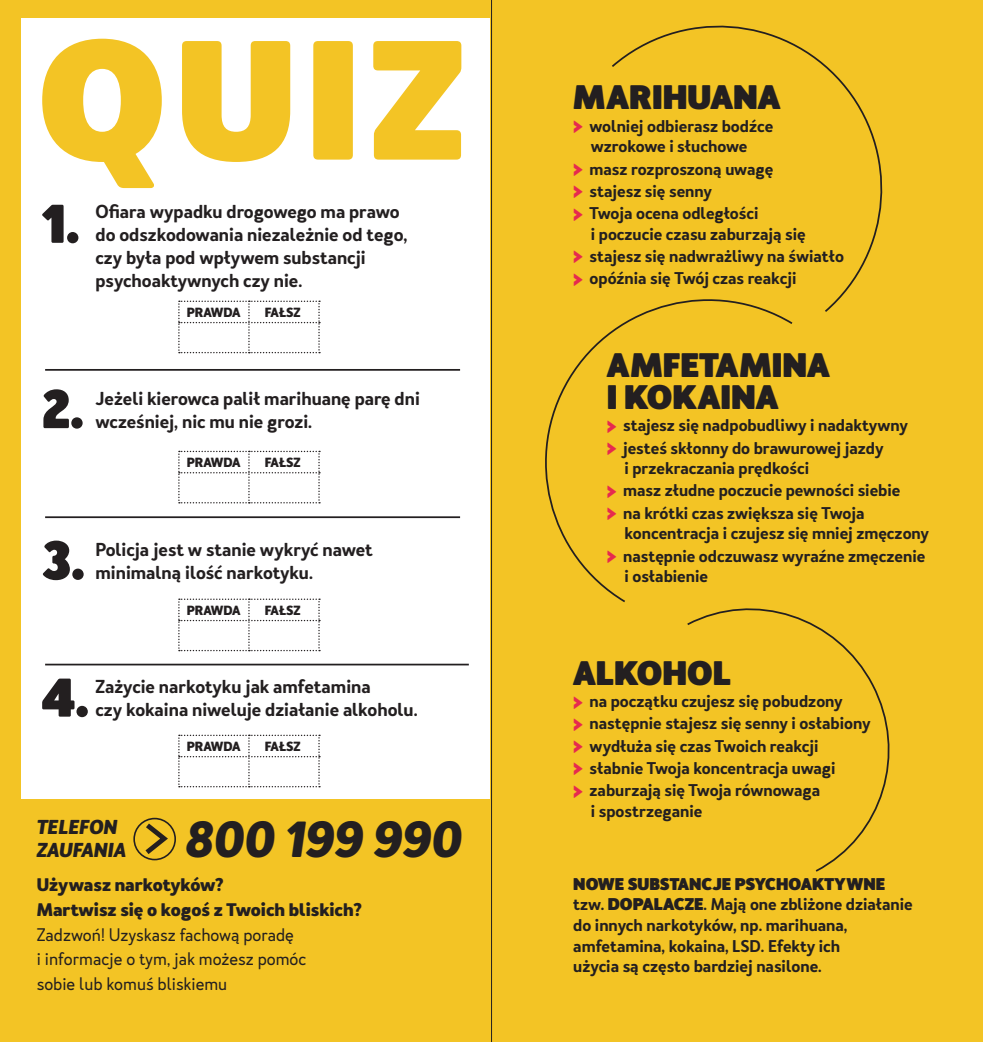
<style>
.page{position:relative;width:983px;height:1042px;background:#fff}
.page>*{position:absolute;margin:0;border:0;box-sizing:border-box;transform-origin:0 0}
.t1{font:900 158.03px "Merlo Neue";color:#f3c425}
.t2{font:900 50.75px "Merlo Neue";color:#231f20}
.t3{font:italic 700 47.25px "Merlo Neue";color:#231f20}
.t4{font:900 31.68px "Merlo Neue";color:#231f20}
.t5{font:italic 700 18.9px "Merlo Neue";color:#231f20}
.t6{font:600 17.5px/22.8px "Merlo Neue";color:#231f20}
.t7{font:16.97px "Merlo Neue";color:#231f20}
.t8{font:700 16.97px "Merlo Neue";color:#231f20}
.t9{font:600 15.92px/20.7px "Merlo Neue";color:#231f20}
.t10{font:900 15.92px "Merlo Neue";color:#231f20}
.t11{font:700 12.42px "Merlo Neue";color:#231f20}
.s1{font-family:"Merlogrotesque Balck";font-weight:400;font-size:26.95px;color:#e6294f}
.s2{font-weight:900}
</style>
<div class="page">
<div style="left:490px;top:0;width:492px;height:1042px;background:#f3c425"></div>
<div style="left:0;top:0;width:20px;height:1042px;background:#f3c425"></div>
<div style="left:0;top:0;width:521px;height:17px;background:#f3c425"></div>
<div style="left:0;top:800px;width:492px;height:242px;background:#f3c425"></div>
<hr style="left:491px;top:0;width:1px;height:1042px;background:#231f20">
<hr style="left:45px;top:516px;width:415px;height:2px;background:#231f20">
<hr style="left:45px;top:369px;width:415px;height:2px;background:#231f20">
<hr style="left:45px;top:664px;width:423px;height:1px;background:#231f20">
<div style="left:133px;top:818px;width:43px;height:42px;border:2px solid #231f20;border-radius:50%"></div>
<svg style="left:140px;top:818px;width:32px;height:41px"></svg>
<svg style="left:178px;top:301px;width:142px;height:52px"></svg>
<svg style="left:178px;top:451px;width:142px;height:52px"></svg>
<svg style="left:178px;top:598px;width:142px;height:53px"></svg>
<svg style="left:178px;top:734px;width:142px;height:53px"></svg>
<svg style="left:612px;top:25px;width:271px;height:287px"></svg>
<svg style="left:687px;top:608px;width:203px;height:264px"></svg>
<svg style="left:545px;top:277px;width:249px;height:326px"></svg>
<p class="t1" style="left:38px;top:-12px;width:427px">QUIZ</p>
<p class="t2" style="left:42px;top:188px;width:39px">1.</p>
<p class="t6" style="left:95px;top:201px;width:305px">Ofiara wypadku drogowego ma prawo</p>
<p class="t6" style="left:95px;top:224px;width:313px">do odszkodowania niezależnie od tego,</p>
<p class="t6" style="left:95px;top:246px;width:271px">czy była pod wpływem substancji</p>
<p class="t6" style="left:95px;top:269px;width:208px">psychoaktywnych czy nie.</p>
<p class="t11" style="left:187px;top:304px;width:55px">PRAWDA</p>
<p class="t11" style="left:265px;top:304px;width:37px">FAŁSZ</p>
<p class="t2" style="left:42px;top:373px;width:43px">2.</p>
<p class="t6" style="left:95px;top:387px;width:326px">Jeżeli kierowca palił marihuanę parę dni wcześniej, nic mu nie grozi.</p>
<p class="t11" style="left:187px;top:454px;width:55px">PRAWDA</p>
<p class="t11" style="left:265px;top:454px;width:37px">FAŁSZ</p>
<p class="t2" style="left:42px;top:524px;width:44px">3.</p>
<p class="t6" style="left:95px;top:539px;width:279px">Policja jest w stanie wykryć nawet</p>
<p class="t6" style="left:95px;top:561px;width:219px">minimalną ilość narkotyku.</p>
<p class="t11" style="left:187px;top:602px;width:55px">PRAWDA</p>
<p class="t11" style="left:265px;top:602px;width:37px">FAŁSZ</p>
<p class="t2" style="left:42px;top:661px;width:48px">4.</p>
<p class="t6" style="left:95px;top:676px;width:276px">Zażycie narkotyku jak amfetamina</p>
<p class="t6" style="left:95px;top:699px;width:323px">czy kokaina niweluje działanie alkoholu.</p>
<p class="t11" style="left:187px;top:738px;width:55px">PRAWDA</p>
<p class="t11" style="left:265px;top:738px;width:37px">FAŁSZ</p>
<p class="t5" style="left:37px;top:814px;width:82px">TELEFON</p>
<p class="t5" style="left:37px;top:837px;width:91px">ZAUFANIA</p>
<p class="t8" style="left:37px;top:873px;width:188px">Używasz narkotyków?</p>
<p class="t8" style="left:37px;top:898px;width:326px">Martwisz się o kogoś z Twoich bliskich?</p>
<p class="t7" style="left:37px;top:924px;width:258px">Zadzwoń! Uzyskasz fachową poradę</p>
<p class="t7" style="left:37px;top:948px;width:271px">i informacje o tym, jak możesz pomóc</p>
<p class="t7" style="left:37px;top:973px;width:192px">sobie lub komuś bliskiemu</p>
<p class="t3" style="left:185px;top:807px;width:278px">800 199 990</p>
<p class="t4" style="left:573px;top:75px;width:209px">MARIHUANA</p>
<p class="t9" style="left:573px;top:116px;width:201px;text-align:center"><span class="s1">&gt;</span> wolniej odbierasz bodźce wzrokowe i słuchowe</p>
<p class="t9" style="left:573px;top:159px;width:201px"><span class="s1">&gt;</span> masz rozproszoną uwagę</p>
<p class="t9" style="left:573px;top:181px;width:140px"><span class="s1">&gt;</span> stajesz się senny</p>
<p class="t9" style="left:590px;top:203px;width:216px;text-indent:-18px"><span class="s1">&gt;</span> Twoja ocena odległości<br>i poczucie czasu zaburzają się</p>
<p class="t9" style="left:573px;top:246px;width:272px"><span class="s1">&gt;</span> stajesz się nadwrażliwy na światło</p>
<p class="t9" style="left:573px;top:268px;width:224px"><span class="s1">&gt;</span> opóźnia się Twój czas reakcji</p>
<p class="t4" style="left:606px;top:343px;width:224px">AMFETAMINA</p>
<p class="t4" style="left:606px;top:375px;width:173px">I KOKAINA</p>
<p class="t9" style="left:606px;top:415px;width:302px"><span class="s1">&gt;</span> stajesz się nadpobudliwy i nadaktywny</p>
<p class="t9" style="left:624px;top:438px;width:261px;text-indent:-18px"><span class="s1">&gt;</span> jesteś skłonny do brawurowej jazdy i przekraczania prędkości</p>
<p class="t9" style="left:606px;top:481px;width:295px"><span class="s1">&gt;</span> masz złudne poczucie pewności siebie</p>
<p class="t9" style="left:606px;top:503px;width:259px"><span class="s1">&gt;</span> na krótki czas zwiększa się Twoja</p>
<p class="t9" style="left:624px;top:523px;width:306px">koncentracja i czujesz się mniej zmęczony</p>
<p class="t9" style="left:606px;top:546px;width:320px"><span class="s1">&gt;</span> następnie odczuwasz wyraźne zmęczenie</p>
<p class="t9" style="left:624px;top:566px;width:85px">i osłabienie</p>
<p class="t4" style="left:573px;top:650px;width:159px">ALKOHOL</p>
<p class="t9" style="left:573px;top:691px;width:271px"><span class="s1">&gt;</span> na początku czujesz się pobudzony</p>
<p class="t9" style="left:573px;top:713px;width:299px"><span class="s1">&gt;</span> następnie stajesz się senny i osłabiony</p>
<p class="t9" style="left:573px;top:736px;width:247px"><span class="s1">&gt;</span> wydłuża się czas Twoich reakcji</p>
<p class="t9" style="left:573px;top:758px;width:264px"><span class="s1">&gt;</span> słabnie Twoja koncentracja uwagi</p>
<p class="t9" style="left:573px;top:780px;width:248px"><span class="s1">&gt;</span> zaburzają się Twoja równowaga</p>
<p class="t9" style="left:590px;top:801px;width:113px">i spostrzeganie</p>
<p class="t10" style="left:573px;top:872px;width:313px">NOWE SUBSTANCJE PSYCHOAKTYWNE</p>
<p class="t9" style="left:573px;top:894px;width:341px">tzw. <span class="s2">DOPALACZE</span>. Mają one zbliżone działanie</p>
<p class="t9" style="left:573px;top:915px;width:276px">do innych narkotyków, np. marihuana,</p>
<p class="t9" style="left:573px;top:936px;width:268px">amfetamina, kokaina, LSD. Efekty ich</p>
<p class="t9" style="left:573px;top:956px;width:250px">użycia są często bardziej nasilone.</p>
</div>
